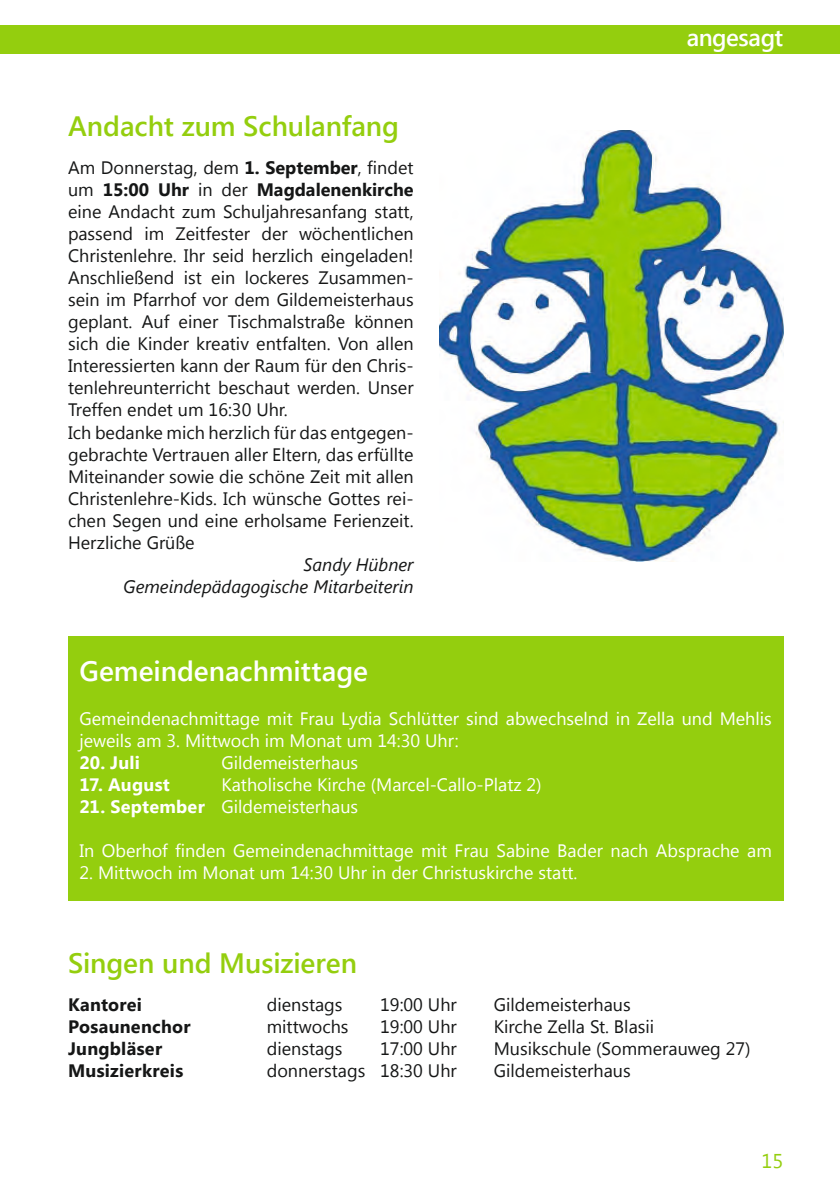
<style>
.page{position:relative;width:840px;height:1191px;background:#fff}
.page>*{position:absolute;margin:0;border:0;box-sizing:border-box;transform-origin:0 0}
.t1{font:600 28px "Segoe UI";letter-spacing:-.005em;color:#94ce0e}
.t2{font:600 28px "Segoe UI";color:#fff}
.t3{font:600 24px "Segoe UI";letter-spacing:-.02em;color:#fff}
.t4{font:20px "Segoe UI";color:#94ce0e}
.t5{font:18px/22px "Segoe UI";color:#151616}
.t6{font:18px/22px "Segoe UI";color:#fff}
.t7{font:italic 18px/22px "Segoe UI";color:#151616;text-align:right}
.t8{font:700 18px "Segoe UI";letter-spacing:.015em;color:#151616}
.t9{font:700 18px "Segoe UI";letter-spacing:.01em;color:#fff}
.s1{font-weight:700}
</style>
<div class="page">
<img style="left:439px;top:130px;width:343px;height:431px">
<div style="left:68px;top:636px;width:714px;height:264px;background:#94ce0e"></div>
<div style="left:0;top:26px;width:839px;height:28px;background:#94ce0e"></div>
<h1 class="t1" style="left:68px;top:104px;width:332px">Andacht zum Schulanfang</h1>
<p class="t5" style="left:68px;top:156px;width:347px">Am Donnerstag, dem <span class="s1">1. September</span> , findet um <span class="s1">15:00 Uhr</span> in der <span class="s1">Magdalenenkirche </span>eine Andacht zum Schuljahresanfang statt, passend im Zeitfester der wöchentlichen Christenlehre. Ihr seid herzlich eingeladen!<br>Anschließend ist ein lockeres Zusammen&shy;sein im Pfarrhof vor dem Gildemeisterhaus geplant. Auf einer Tischmalstraße können sich die Kinder kreativ entfalten. Von allen Interessierten kann der Raum für den Chris&shy;tenlehreunterricht beschaut werden. Unser Treffen endet um 16:30 Uhr.<br>Ich bedanke mich herzlich für das entgegen&shy;gebrachte Vertrauen aller Eltern, das erfüllte Miteinander sowie die schöne Zeit mit allen Christenlehre-Kids. Ich wünsche Gottes rei&shy;chen Segen und eine erholsame Ferienzeit.<br>Herzliche Grüße</p>
<p class="t7" style="left:123px;top:552px;width:292px">Sandy Hübner<br>Gemeindepädagogische Mitarbeiterin</p>
<h1 class="t2" style="left:79px;top:648px;width:290px">Gemeindenachmittage</h1>
<h2 class="t3" style="left:686px;top:18px;width:98px">angesagt</h2>
<p class="t6" style="left:79px;top:706px;width:693px">Gemeindenachmittage mit Frau Lydia Schlütter sind abwechselnd in Zella und Mehlis jeweils am 3. Mittwoch im Monat um 14:30 Uhr:</p>
<p class="t9" style="left:79px;top:749px;width:62px">20. Juli</p>
<p class="t6" style="left:221px;top:750px;width:138px">Gildemeisterhaus</p>
<p class="t9" style="left:79px;top:771px;width:92px">17. August</p>
<p class="t6" style="left:221px;top:772px;width:322px">Katholische Kirche (Marcel-Callo-Platz 2)</p>
<p class="t6" style="left:79px;top:794px;width:280px"><span class="s1">21. September</span> Gildemeisterhaus</p>
<p class="t6" style="left:79px;top:838px;width:693px">In Oberhof finden Gemeindenachmittage mit Frau Sabine Bader nach Absprache am</p>
<p class="t6" style="left:79px;top:860px;width:499px">2. Mittwoch im Monat um 14:30 Uhr in der Christuskirche statt.</p>
<h1 class="t1" style="left:68px;top:940px;width:290px">Singen und Musizieren</h1>
<p class="t8" style="left:68px;top:991px;width:75px">Kantorei</p>
<p class="t5" style="left:266px;top:992px;width:77px">dienstags</p>
<p class="t5" style="left:380px;top:992px;width:78px">19:00 Uhr</p>
<p class="t5" style="left:493px;top:992px;width:138px">Gildemeisterhaus</p>
<p class="t8" style="left:68px;top:1013px;width:124px">Posaunenchor</p>
<p class="t5" style="left:266px;top:1014px;width:83px">mittwochs</p>
<p class="t5" style="left:380px;top:1014px;width:78px">19:00 Uhr</p>
<p class="t5" style="left:493px;top:1014px;width:162px">Kirche Zella St. Blasii</p>
<p class="t8" style="left:68px;top:1035px;width:96px">Jungbläser</p>
<p class="t5" style="left:266px;top:1036px;width:77px">dienstags</p>
<p class="t5" style="left:380px;top:1036px;width:78px">17:00 Uhr</p>
<p class="t5" style="left:493px;top:1036px;width:258px">Musikschule (Sommerauweg 27)</p>
<p class="t8" style="left:68px;top:1057px;width:117px">Musizierkreis</p>
<p class="t5" style="left:266px;top:1058px;width:191px">donnerstags 18:30 Uhr</p>
<p class="t5" style="left:493px;top:1058px;width:138px">Gildemeisterhaus</p>
<p class="t4" style="left:761px;top:1147px;width:23px">15</p>
</div>
